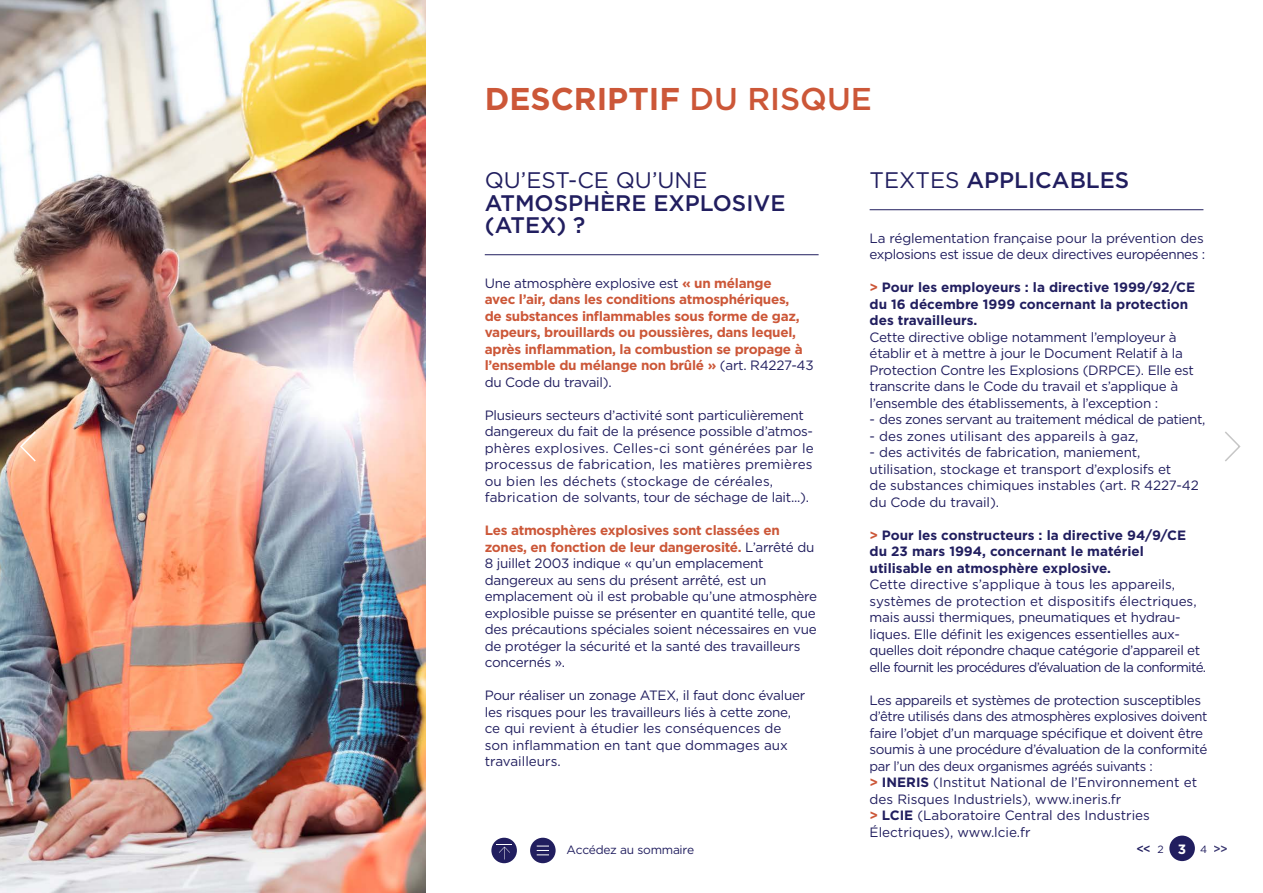
<style>
.page{position:relative;width:1263px;height:893px;background:#fff}
.page>*{position:absolute;margin:0;border:0;box-sizing:border-box;transform-origin:0 0}
.t1{font:700 31.5px "Gotham";color:#cc5738}
.t2{font:500 22.5px/22.5px "Gotham";color:#211e5f}
.t3{font:22.5px "Gotham";color:#211e5f}
.t4{font:13.5px/16.5px "Gotham";letter-spacing:-.02em;color:#211e5f}
.t5{font:700 13.5px/16.5px "Gotham";letter-spacing:-.02em;color:#cc5738}
.t6{font:700 13.5px/16.5px "Gotham";color:#211e5f}
.t7{font:13.5px "Gotham";color:#211e5f}
.t8{font:700 13.5px "Gotham";color:#fff}
.t9{font:12px "Gotham";letter-spacing:-.025em;color:#211e5f}
.t10{font:500 12px "Gotham";color:#211e5f}
.t11{font:10.5px "Gotham";color:#211e5f}
.s1{font-weight:500}
.s2{font-weight:400;color:#211e5f}
.s3{font-weight:700;color:#cc5738}
.s4{font-weight:400}
.s5{color:#cc5738}
.s6{font-weight:700}
</style>
<div class="page">
<div style="left:1169px;top:836px;width:26px;height:25px;background:#211e5f;border-radius:50%"></div>
<div style="left:530px;top:838px;width:26px;height:25px;background:#211e5f;border-radius:50%"></div>
<div style="left:491px;top:838px;width:26px;height:25px;background:#211e5f;border-radius:50%"></div>
<svg style="left:537px;top:846px;width:12px;height:9px"></svg>
<svg style="left:497px;top:844px;width:15px;height:15px"></svg>
<svg style="left:1225px;top:431px;width:16px;height:31px"></svg>
<hr style="left:485px;top:254px;width:334px;height:1px;background:#211e5f">
<hr style="left:870px;top:209px;width:333px;height:1px;background:#211e5f">
<img style="left:0;top:0;width:425px;height:893px">
<svg style="left:19px;top:430px;width:19px;height:33px"></svg>
<h1 class="t1" style="left:485px;top:78px;width:389px">DESCRIPTIF <span class="s1">DU RISQUE</span></h1>
<h2 class="t3" style="left:485px;top:166px;width:224px">QU’EST-CE QU’UNE</h2>
<h2 class="t2" style="left:485px;top:191px;width:302px">ATMOSPHÈRE EXPLOSIVE (ATEX) ?</h2>
<p class="t5" style="left:485px;top:275px;width:330px"><span class="s2">Une atmosphère explosive est</span> « un mélange<br>avec l’air, dans les conditions atmosphériques,<br>de substances inflammables sous forme de gaz, vapeurs, brouillards ou poussières, dans lequel, après inflammation, la combustion se propage à l’ensemble du mélange non brûlé » <span class="s2">(art. R4227-43 du Code du travail).</span></p>
<p class="t4" style="left:485px;top:407px;width:330px">Plusieurs secteurs d’activité sont particulièrement dangereux du fait de la présence possible d’atmos&shy;phères explosives. Celles-ci sont générées par le processus de fabrication, les matières premières ou bien les déchets (stockage de céréales, fabrication de solvants, tour de séchage de lait...).</p>
<p class="t4" style="left:485px;top:522px;width:334px"><span class="s3">Les atmosphères explosives sont classées en zones, en fonction de leur dangerosité.</span> L’arrêté du 8 juillet 2003 indique « qu’un emplacement dangereux au sens du présent arrêté, est un emplacement où il est probable qu’une atmosphère explosible puisse se présenter en quantité telle, que des précautions spéciales soient nécessaires en vue de protéger la sécurité et la santé des travailleurs concernés ».</p>
<p class="t4" style="left:485px;top:687px;width:322px">Pour réaliser un zonage ATEX, il faut donc évaluer les risques pour les travailleurs liés à cette zone, ce qui revient à étudier les conséquences de son inflammation en tant que dommages aux travailleurs.</p>
<h2 class="t2" style="left:870px;top:169px;width:261px"><span class="s4">TEXTES</span> APPLICABLES</h2>
<p class="t4" style="left:870px;top:230px;width:337px">La réglementation française pour la prévention des explosions est issue de deux directives européennes :</p>
<p class="t6" style="left:870px;top:279px;width:327px"><span class="s5">&gt;</span> Pour les employeurs : la directive 1999/92/CE du 16 décembre 1999 concernant la protection des travailleurs.</p>
<p class="t4" style="left:870px;top:329px;width:326px">Cette directive oblige notamment l’employeur à établir et à mettre à jour le Document Relatif à la Protection Contre les Explosions (DRPCE). Elle est transcrite dans le Code du travail et s’applique à l’ensemble des établissements, à l’exception :</p>
<p class="t4" style="left:870px;top:411px;width:337px">- des zones servant au traitement médical de patient,</p>
<p class="t7" style="left:870px;top:427px;width:270px">- des zones utilisant des appareils à gaz,</p>
<p class="t4" style="left:870px;top:444px;width:331px">- des activités de fabrication, maniement, utilisation, stockage et transport d’explosifs et<br>de substances chimiques instables (art. R 4227-42 du Code du travail).</p>
<p class="t6" style="left:870px;top:527px;width:318px"><span class="s5">&gt;</span> Pour les constructeurs : la directive 94/9/CE du 23 mars 1994, concernant le matériel utilisable en atmosphère explosive.</p>
<p class="t4" style="left:870px;top:576px;width:338px">Cette directive s’applique à tous les appareils, systèmes de protection et dispositifs électriques, mais aussi thermiques, pneumatiques et hydrau&shy;liques. Elle définit les exigences essentielles aux&shy;quelles doit répondre chaque catégorie d’appareil et elle fournit les procédures d’évaluation de la conformité.</p>
<p class="t4" style="left:870px;top:691px;width:339px">Les appareils et systèmes de protection susceptibles d’être utilisés dans des atmosphères explosives doivent faire l’objet d’un marquage spécifique et doivent être soumis à une procédure d’évaluation de la conformité par l’un des deux organismes agréés suivants :<br><span class="s3">&gt;</span> <span class="s6">INERIS</span> (Institut National de l’Environnement et des Risques Industriels), www.ineris.fr<br><span class="s3">&gt;</span> <span class="s6">LCIE</span> (Laboratoire Central des Industries Électriques), www.lcie.fr</p>
<p class="t9" style="left:567px;top:842px;width:129px">Accédez au sommaire</p>
<p class="t10" style="left:1136px;top:841px;width:16px">&lt;&lt;</p>
<p class="t8" style="left:1178px;top:840px;width:10px">3</p>
<p class="t10" style="left:1214px;top:841px;width:16px">&gt;&gt;</p>
<p class="t11" style="left:1157px;top:842px;width:8px">2</p>
<p class="t11" style="left:1200px;top:842px;width:9px">4</p>
</div>
